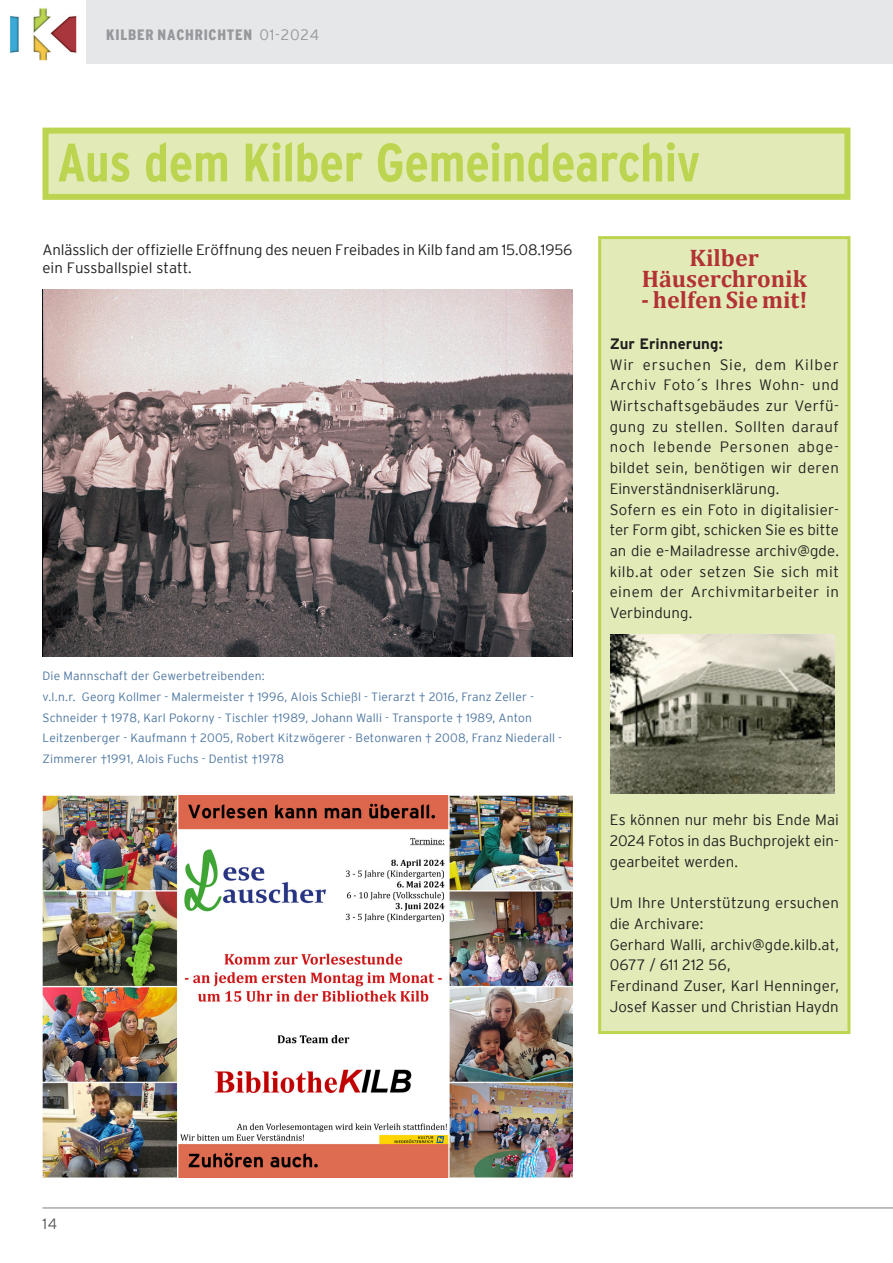
<style>
.page{position:relative;width:893px;height:1263px;background:#fff}
.page>*{position:absolute;margin:0;border:0;box-sizing:border-box;transform-origin:0 0}
.t1{font:700 condensed 54px "Interstate";letter-spacing:-.01em;color:#bcd550}
.t2{font:700 24px/21px "Cambria";color:#b23235;text-align:center}
.t3{font:300 15px/20.7px "Interstate";letter-spacing:.01em;color:#231f20}
.t4{font:300 15px/18px "Interstate";letter-spacing:-.01em;color:#231f20}
.t5{font:900 condensed 15px "Interstate";letter-spacing:.05em;color:#97989c}
.t6{font:700 15px "Interstate";letter-spacing:.005em;color:#231f20}
.t7{font:300 15px "Interstate";color:#57585a}
.t8{font:300 12px/20.7px "Interstate";letter-spacing:.015em;color:#4c759f}
.s1{font-weight:300;font-stretch:normal}
</style>
<div class="page">
<div style="left:0;top:0;width:893px;height:64px;background:#e6e7e9"></div>
<img style="left:0;top:0;width:85px;height:64px">
<hr style="left:43px;top:1208px;width:850px;height:1px;background:#a8a9ad">
<div style="left:46px;top:131px;width:801px;height:66px;background:#e2ebb8"></div>
<div style="left:43px;top:128px;width:807px;height:72px;border:6px solid #bcd550"></div>
<div style="left:600px;top:238px;width:249px;height:794px;background:#e2ebb8"></div>
<div style="left:598px;top:236px;width:252px;height:798px;border:3px solid #bcd550"></div>
<img style="left:43px;top:289px;width:530px;height:367px">
<img style="left:610px;top:635px;width:225px;height:159px">
<img style="left:43px;top:795px;width:530px;height:383px">
<p class="t5" style="left:106px;top:26px;width:214px">KILBER NACHRICHTEN <span class="s1">01-2024</span></p>
<h1 class="t1" style="left:57px;top:132px;width:645px">Aus dem Kilber Gemeindearchiv</h1>
<p class="t4" style="left:43px;top:240px;width:531px">Anlässlich der offizielle Eröffnung des neuen Freibades in Kilb fand am 15.08.1956 ein Fussballspiel statt.</p>
<h2 class="t2" style="left:642px;top:247px;width:167px">Kilber<br>Häuserchronik</h2>
<h2 class="t2" style="left:641px;top:289px;width:168px">- helfen Sie mit!</h2>
<p class="t6" style="left:610px;top:335px;width:115px">Zur Erinnerung:</p>
<p class="t3" style="left:610px;top:354px;width:231px">Wir ersuchen Sie, dem Kilber<br>Archiv Foto´s Ihres Wohn- und<br>Wirtschaftsgebäudes zur Verfü&shy;gung zu stellen. Sollten darauf noch lebende Personen abge&shy;bildet sein, benötigen wir deren<br>Einverständniserklärung.<br>Sofern es ein Foto in digitalisier&shy;ter Form gibt, schicken Sie es bitte an die e-Mailadresse archiv@gde. kilb.at oder setzen Sie sich mit einem der Archivmitarbeiter in<br>Verbindung.</p>
<p class="t8" style="left:43px;top:666px;width:521px">Die Mannschaft der Gewerbetreibenden:<br>v.l.n.r. Georg Kollmer - Malermeister † 1996, Alois Schießl - Tierarzt † 2016, Franz Zeller - Schneider † 1978, Karl Pokorny - Tischler †1989, Johann Walli - Transporte † 1989, Anton Leitzenberger - Kaufmann † 2005, Robert Kitzwögerer - Betonwaren † 2008, Franz Niederall - Zimmerer †1991, Alois Fuchs - Dentist †1978</p>
<p class="t3" style="left:610px;top:809px;width:231px;text-align:justify">Es können nur mehr bis Ende Mai 2024 Fotos in das Buchprojekt ein&shy;gearbeitet werden.</p>
<p class="t3" style="left:610px;top:892px;width:231px">Um Ihre Unterstützung ersuchen die Archivare:<br>Gerhard Walli, archiv@gde.kilb.at,<br>0677 / 611 212 56,<br>Ferdinand Zuser, Karl Henninger,<br>Josef Kasser und Christian Haydn</p>
<p class="t7" style="left:43px;top:1215px;width:16px">14</p>
</div>
